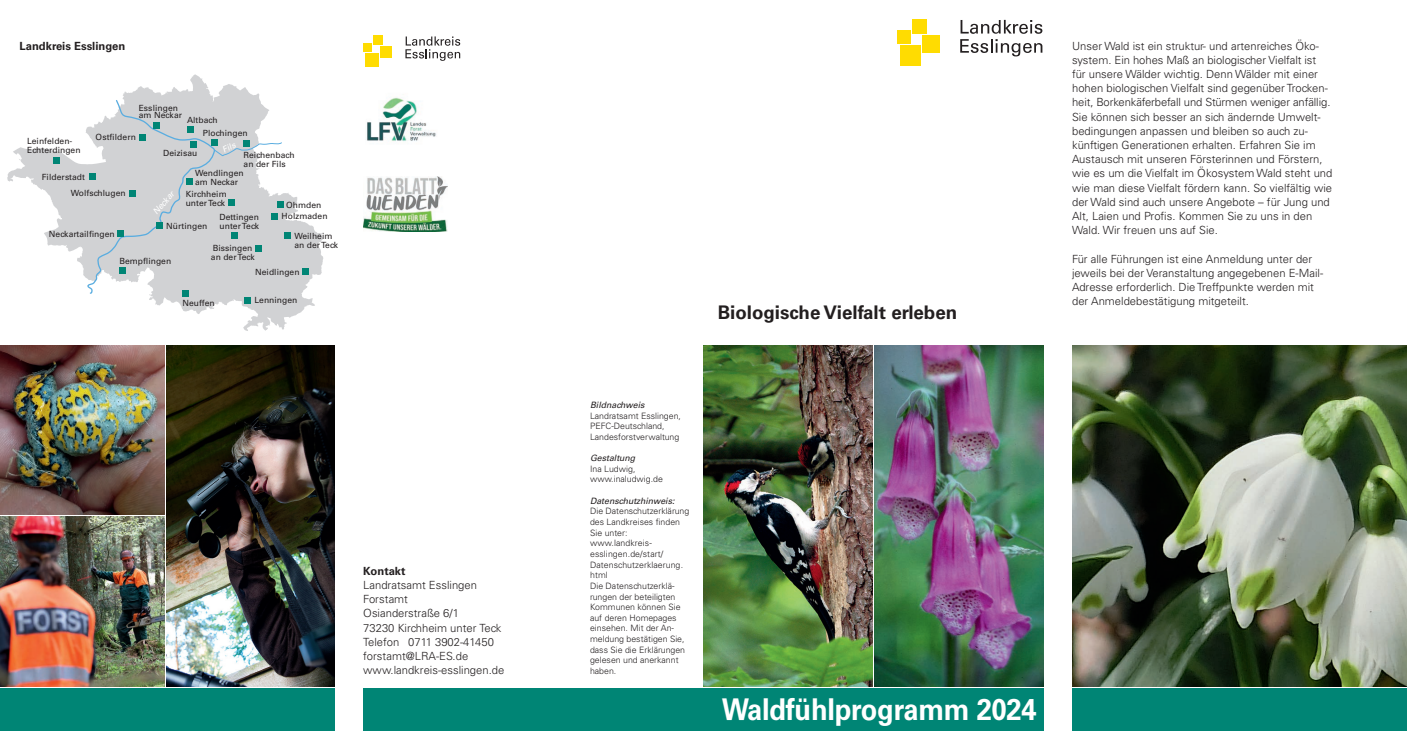
<style>
.page{position:relative;width:1407px;height:745px;background:#fff}
.page>*{position:absolute;margin:0;border:0;box-sizing:border-box;transform-origin:0 0}
.t1{font:700 30px "Univers LT Std";letter-spacing:-.01em;color:#fff;scale:.91 1}
.t2{font:700 18.75px "Univers LT Std";color:#231f20}
.t3{font:300 11.25px/14.1px "Univers LT Std";color:#231f20}
.t4{font:700 11.25px "Univers LT Std";color:#231f20}
.t5{font:300 8.75px/10.6px "Univers LT Std";color:#231f20}
.t6{font:italic 8.75px "Univers LT Std";color:#231f20}
.t7{font:8.5px/9.1px "Univers LT Std";letter-spacing:.005em;color:#231f20}
.t8{font:italic 8.5px "Univers LT Std";color:#fff}
</style>
<div class="page">
<img style="left:703px;top:345px;width:170px;height:341px">
<img style="left:0;top:345px;width:165px;height:169px">
<div style="left:897px;top:30px;width:13px;height:13px;background:#ffdc01"></div>
<div style="left:900px;top:45px;width:20px;height:20px;background:#ffdc01"></div>
<div style="left:922px;top:35px;width:17px;height:18px;background:#ffdc01"></div>
<div style="left:912px;top:19px;width:15px;height:14px;background:#ffdc01"></div>
<svg style="left:960px;top:20px;width:82px;height:36px"></svg>
<svg style="left:405px;top:36px;width:55px;height:25px"></svg>
<div style="left:363px;top:43px;width:9px;height:9px;background:#ffdc01"></div>
<div style="left:365px;top:53px;width:14px;height:14px;background:#ffdc01"></div>
<div style="left:380px;top:47px;width:12px;height:11px;background:#ffdc01"></div>
<div style="left:373px;top:35px;width:10px;height:10px;background:#ffdc01"></div>
<div style="left:363px;top:687px;width:681px;height:43px;background:#008575"></div>
<div style="left:1072px;top:687px;width:335px;height:43px;background:#008575"></div>
<div style="left:0;top:687px;width:335px;height:43px;background:#008575"></div>
<img style="left:167px;top:345px;width:168px;height:341px">
<img style="left:363px;top:176px;width:85px;height:55px">
<img style="left:366px;top:97px;width:70px;height:45px">
<svg style="left:7px;top:74px;width:316px;height:257px"></svg>
<svg style="left:87px;top:99px;width:196px;height:195px;background:#d4d6d8"></svg>
<div style="left:228px;top:199px;width:7px;height:7px;background:#008575"></div>
<div style="left:284px;top:232px;width:7px;height:7px;background:#008575"></div>
<div style="left:231px;top:231px;width:6px;height:7px;background:#008575"></div>
<div style="left:255px;top:245px;width:7px;height:7px;background:#008575"></div>
<div style="left:243px;top:140px;width:7px;height:7px;background:#008575"></div>
<div style="left:190px;top:141px;width:7px;height:7px;background:#008575"></div>
<div style="left:211px;top:139px;width:7px;height:7px;background:#008575"></div>
<div style="left:244px;top:297px;width:7px;height:7px;background:#008575"></div>
<div style="left:89px;top:173px;width:7px;height:7px;background:#008575"></div>
<div style="left:156px;top:222px;width:7px;height:7px;background:#008575"></div>
<div style="left:153px;top:122px;width:7px;height:7px;background:#008575"></div>
<div style="left:277px;top:201px;width:7px;height:6px;background:#008575"></div>
<div style="left:186px;top:178px;width:7px;height:7px;background:#008575"></div>
<div style="left:302px;top:268px;width:7px;height:7px;background:#008575"></div>
<div style="left:139px;top:133px;width:7px;height:7px;background:#008575"></div>
<div style="left:271px;top:212px;width:7px;height:7px;background:#008575"></div>
<div style="left:53px;top:157px;width:7px;height:7px;background:#008575"></div>
<div style="left:187px;top:126px;width:7px;height:6px;background:#008575"></div>
<div style="left:129px;top:190px;width:7px;height:7px;background:#008575"></div>
<div style="left:182px;top:289px;width:7px;height:7px;background:#008575"></div>
<div style="left:119px;top:267px;width:7px;height:6px;background:#008575"></div>
<div style="left:117px;top:230px;width:7px;height:7px;background:#008575"></div>
<img style="left:1072px;top:345px;width:335px;height:341px">
<img style="left:874px;top:345px;width:170px;height:341px">
<img style="left:0;top:516px;width:165px;height:170px">
<p class="t4" style="left:19px;top:39px;width:107px">Landkreis Esslingen</p>
<p class="t7" style="left:139px;top:104px;width:45px;line-height:7.6px">Esslingen am Neckar</p>
<p class="t7" style="left:187px;top:116px;width:32px">Altbach</p>
<p class="t7" style="left:27px;top:136px;width:55px">Leinfelden-<br>Echterdingen</p>
<p class="t7" style="left:42px;top:172px;width:45px">Filderstadt</p>
<p class="t7" style="left:96px;top:132px;width:42px">Ostfildern</p>
<p class="t7" style="left:203px;top:128px;width:46px">Plochingen</p>
<p class="t8" style="left:220px;top:146px;width:15px;rotate:-29deg">Fils</p>
<p class="t7" style="left:163px;top:148px;width:36px">Deizisau</p>
<p class="t7" style="left:244px;top:151px;width:52px">Reichenbach an der Fils</p>
<p class="t7" style="left:195px;top:168px;width:50px">Wendlingen am Neckar</p>
<p class="t7" style="left:71px;top:188px;width:56px">Wolfschlugen</p>
<p class="t7" style="left:49px;top:229px;width:67px">Neckartailfingen</p>
<p class="t8" style="left:151px;top:210px;width:30px;rotate:-49deg">Neckar</p>
<p class="t7" style="left:186px;top:189px;width:43px">Kirchheim unter Teck</p>
<p class="t7" style="left:220px;top:212px;width:41px">Dettingen unter Teck</p>
<p class="t7" style="left:166px;top:221px;width:43px">Nürtingen</p>
<p class="t7" style="left:119px;top:256px;width:53px">Bempflingen</p>
<p class="t7" style="left:211px;top:243px;width:45px">Bissingen an der Teck</p>
<p class="t7" style="left:286px;top:200px;width:37px">Ohmden</p>
<p class="t7" style="left:281px;top:212px;width:48px">Holzmaden</p>
<p class="t7" style="left:294px;top:231px;width:45px">Weilheim an der Teck</p>
<p class="t7" style="left:182px;top:298px;width:34px">Neuffen</p>
<p class="t7" style="left:255px;top:267px;width:46px">Neidlingen</p>
<p class="t7" style="left:254px;top:295px;width:44px">Lenningen</p>
<p class="t4" style="left:363px;top:563px;width:44px">Kontakt</p>
<p class="t3" style="left:363px;top:577px;width:143px">Landratsamt Esslingen<br>Forstamt<br>Osianderstraße 6/1<br>73230 Kirchheim unter Teck<br>Telefon 0711 3902-41450 forstamt@LRA-ES.de www.landkreis-esslingen.de</p>
<h2 class="t2" style="left:718px;top:301px;width:241px">Biologische Vielfalt erleben</h2>
<p class="t6" style="left:590px;top:399px;width:56px">Bildnachweis</p>
<p class="t5" style="left:590px;top:410px;width:92px">Landratsamt Esslingen,<br>PEFC-Deutschland,<br>Landesforstverwaltung</p>
<p class="t6" style="left:590px;top:452px;width:47px">Gestaltung</p>
<p class="t5" style="left:590px;top:463px;width:74px">Ina Ludwig, www.inaludwig.de</p>
<p class="t6" style="left:590px;top:495px;width:86px">Datenschutzhinweis:</p>
<p class="t5" style="left:590px;top:505px;width:101px">Die Datenschutzerklärung des Landkreises finden<br>Sie unter: www.landkreis&shy;esslingen.de/start/<br>Datenschutzerklaerung. html<br>Die Datenschutzerklä&shy;rungen der beteiligten<br>Kommunen können Sie auf deren Homepages einsehen. Mit der An&shy;meldung bestätigen Sie, dass Sie die Erklärungen gelesen und anerkannt haben.</p>
<h1 class="t1" style="left:722px;top:691px;width:348px">Waldfühlprogramm 2024</h1>
<p class="t3" style="left:1072px;top:39px;width:262px">Unser Wald ist ein struktur- und artenreiches Öko&shy;system. Ein hohes Maß an biologischer Vielfalt ist für unsere Wälder wichtig. Denn Wälder mit einer hohen biologischen Vielfalt sind gegenüber Trocken&shy;heit, Borkenkäferbefall und Stürmen weniger anfällig.<br>Sie können sich besser an sich ändernde Umwelt&shy;bedingungen anpassen und bleiben so auch zu&shy;künftigen Generationen erhalten. Erfahren Sie im Austausch mit unseren Försterinnen und Förstern, wie es um die Vielfalt im Ökosystem Wald steht und wie man diese Vielfalt fördern kann. So vielfältig wie der Wald sind auch unsere Angebote – für Jung und Alt, Laien und Profis. Kommen Sie zu uns in den Wald. Wir freuen uns auf Sie.</p>
<p class="t3" style="left:1072px;top:251px;width:253px">Für alle Führungen ist eine Anmeldung unter der jeweils bei der Veranstaltung angegebenen E-Mail-Adresse erforderlich. Die Treffpunkte werden mit der Anmeldebestätigung mitgeteilt.</p>
</div>
